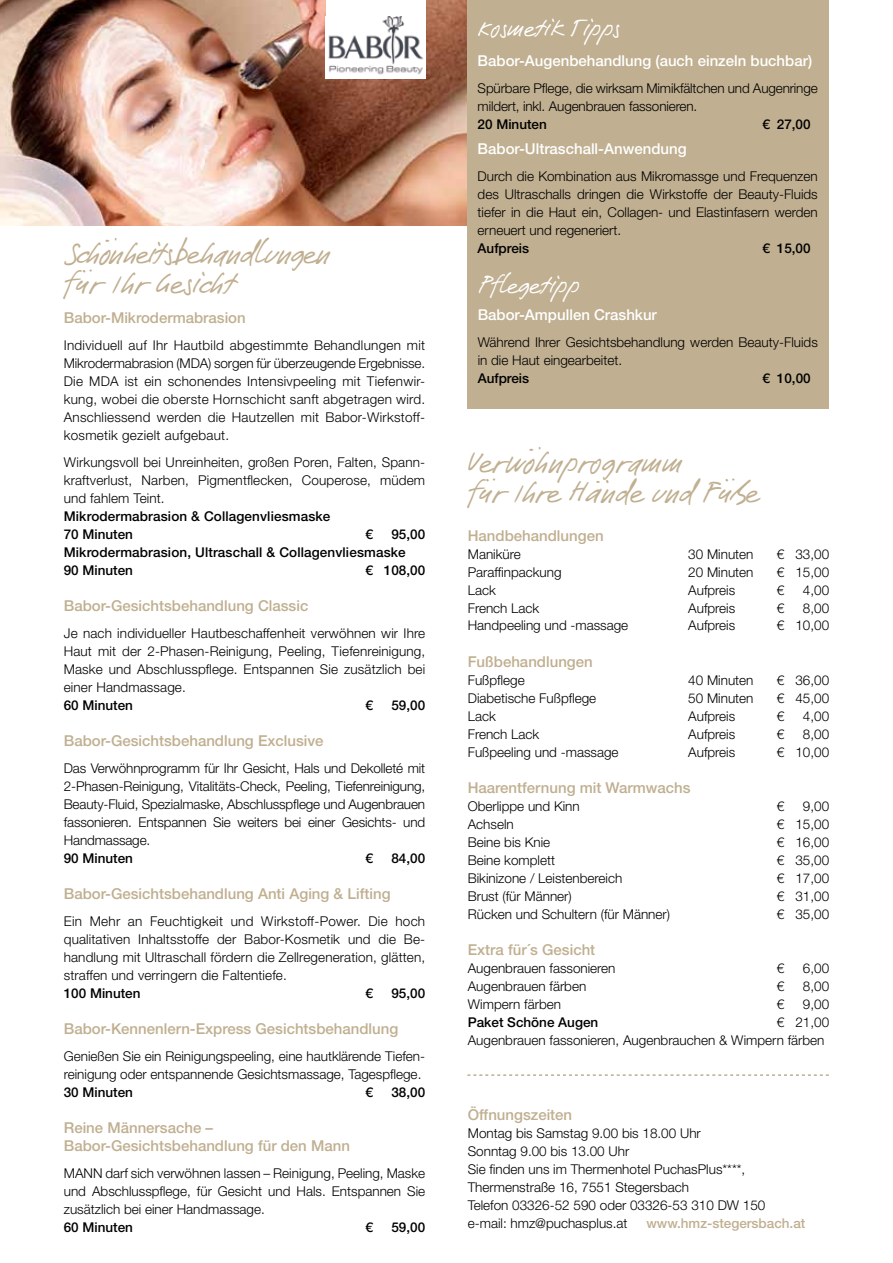
<style>
.page{position:relative;width:893px;height:1263px;background:#fff}
.page>*{position:absolute;margin:0;border:0;box-sizing:border-box;transform-origin:0 0}
.t1{font:33px/30px "Lobreier";letter-spacing:.01em;color:#c0af90}
.t2{font:27px "Lobreier";letter-spacing:.025em;color:#fff}
.t3{font:500 15px/18px "Helvetica Neue LT Std";color:#c0af90}
.t4{font:500 15px "Helvetica Neue LT Std";color:#fff}
.t5{font:300 13.5px/18px "Helvetica Neue LT Std";color:#000;text-align:justify}
.t6{font:500 13.5px/18px "Helvetica Neue LT Std";color:#000}
.t7{font:500 13.5px "Helvetica Neue LT Std";color:#c0af90}
</style>
<div class="page">
<img style="left:0;top:0;width:468px;height:225px">
<div style="left:326px;top:0;width:99px;height:79px;background:#fff"></div>
<img style="left:328px;top:17px;width:95px;height:58px">
<div style="left:468px;top:0;width:361px;height:408px;background:#c0af90"></div>
<svg style="left:467px;top:1074px;width:362px;height:2px"></svg>
<h1 class="t1" style="left:64px;top:236px;width:267px">Schönheitsbehandlungen für Ihr Gesicht</h1>
<p class="t3" style="left:64px;top:308px;width:184px">Babor-Mikrodermabrasion</p>
<p class="t5" style="left:64px;top:335px;width:363px">Individuell auf Ihr Hautbild abgestimmte Behandlungen mit Mikrodermabrasion (MDA) sorgen für überzeugende Ergebnisse.<br>Die MDA ist ein schonendes Intensivpeeling mit Tiefenwir&shy;kung, wobei die oberste Hornschicht sanft abgetragen wird.<br>Anschliessend werden die Hautzellen mit Babor-Wirkstoff&shy;kosmetik gezielt aufgebaut.</p>
<p class="t5" style="left:64px;top:452px;width:363px">Wirkungsvoll bei Unreinheiten, großen Poren, Falten, Spann&shy;kraftverlust, Narben, Pigmentflecken, Couperose, müdem und fahlem Teint.</p>
<p class="t6" style="left:64px;top:507px;width:268px">Mikrodermabrasion &amp; Collagenvliesmaske<br>70 Minuten</p>
<p class="t6" style="left:64px;top:525px;width:363px;text-indent:328px">95,00<br>Mikrodermabrasion, Ultraschall &amp; Collagenvliesmaske<br>90 Minuten</p>
<p class="t6" style="left:366px;top:525px;width:9px">€</p>
<p class="t6" style="left:366px;top:561px;width:61px">€ 108,00</p>
<p class="t3" style="left:64px;top:596px;width:246px">Babor-Gesichtsbehandlung Classic</p>
<p class="t5" style="left:64px;top:623px;width:363px">Je nach individueller Hautbeschaffenheit verwöhnen wir Ihre Haut mit der 2-Phasen-Reinigung, Peeling, Tiefenreinigung, Maske und Abschlusspflege. Entspannen Sie zusätzlich bei einer Handmassage.</p>
<p class="t6" style="left:64px;top:696px;width:71px">60 Minuten</p>
<p class="t6" style="left:366px;top:696px;width:9px">€</p>
<p class="t6" style="left:391px;top:696px;width:35px">59,00</p>
<p class="t3" style="left:64px;top:731px;width:261px">Babor-Gesichtsbehandlung Exclusive</p>
<p class="t5" style="left:64px;top:758px;width:363px">Das Verwöhnprogramm für Ihr Gesicht, Hals und Dekolleté mit 2-Phasen-Reinigung, Vitalitäts-Check, Peeling, Tiefenreinigung, Beauty-Fluid, Spezialmaske, Abschlusspflege und Augenbrauen fassonieren. Entspannen Sie weiters bei einer Gesichts- und Handmassage.</p>
<p class="t6" style="left:64px;top:849px;width:71px">90 Minuten</p>
<p class="t6" style="left:366px;top:849px;width:9px">€</p>
<p class="t6" style="left:391px;top:849px;width:35px">84,00</p>
<p class="t3" style="left:64px;top:884px;width:328px">Babor-Gesichtsbehandlung Anti Aging &amp; Lifting</p>
<p class="t5" style="left:64px;top:911px;width:363px">Ein Mehr an Feuchtigkeit und Wirkstoff-Power. Die hoch qualitativen Inhaltsstoffe der Babor-Kosmetik und die Be&shy;handlung mit Ultraschall fördern die Zellregeneration, glätten, straffen und verringern die Faltentiefe.</p>
<p class="t6" style="left:64px;top:984px;width:78px">100 Minuten</p>
<p class="t6" style="left:366px;top:984px;width:9px">€</p>
<p class="t6" style="left:391px;top:984px;width:35px">95,00</p>
<p class="t3" style="left:64px;top:1019px;width:336px">Babor-Kennenlern-Express Gesichtsbehandlung</p>
<p class="t5" style="left:64px;top:1046px;width:363px">Genießen Sie ein Reinigungspeeling, eine hautklärende Tiefen&shy;reinigung oder entspannende Gesichtsmassage, Tagespflege.</p>
<p class="t6" style="left:64px;top:1083px;width:71px">30 Minuten</p>
<p class="t6" style="left:366px;top:1083px;width:9px">€</p>
<p class="t6" style="left:391px;top:1083px;width:35px">38,00</p>
<p class="t3" style="left:64px;top:1118px;width:288px">Reine Männersache –<br>Babor-Gesichtsbehandlung für den Mann</p>
<p class="t5" style="left:64px;top:1163px;width:363px">MANN darf sich verwöhnen lassen – Reinigung, Peeling, Maske und Abschlusspflege, für Gesicht und Hals. Entspannen Sie zusätzlich bei einer Handmassage.</p>
<p class="t6" style="left:64px;top:1218px;width:71px">60 Minuten</p>
<p class="t6" style="left:366px;top:1218px;width:9px">€</p>
<p class="t6" style="left:391px;top:1218px;width:35px">59,00</p>
<h2 class="t2" style="left:478px;top:5px;width:144px">Kosmetik Tipps</h2>
<p class="t4" style="left:478px;top:51px;width:336px">Babor-Augenbehandlung (auch einzeln buchbar)</p>
<p class="t5" style="left:478px;top:79px;width:342px">Spürbare Pflege, die wirksam Mimikfältchen und Augenringe mildert, inkl. Augenbrauen fassonieren.</p>
<p class="t6" style="left:478px;top:115px;width:71px">20 Minuten</p>
<p class="t6" style="left:763px;top:115px;width:50px">€ 27,00</p>
<p class="t4" style="left:478px;top:140px;width:210px">Babor-Ultraschall-Anwendung</p>
<p class="t5" style="left:478px;top:167px;width:342px">Durch die Kombination aus Mikromassge und Frequenzen des Ultraschalls dringen die Wirkstoffe der Beauty-Fluids tiefer in die Haut ein, Collagen- und Elastinfasern werden erneuert und regeneriert.</p>
<p class="t6" style="left:478px;top:239px;width:53px">Aufpreis</p>
<p class="t6" style="left:763px;top:239px;width:50px">€ 15,00</p>
<h2 class="t2" style="left:478px;top:262px;width:102px">Pflegetipp</h2>
<p class="t4" style="left:478px;top:306px;width:181px">Babor-Ampullen Crashkur</p>
<p class="t5" style="left:478px;top:333px;width:342px">Während Ihrer Gesichtsbehandlung werden Beauty-Fluids in die Haut eingearbeitet.</p>
<p class="t6" style="left:478px;top:369px;width:53px">Aufpreis</p>
<p class="t6" style="left:763px;top:369px;width:50px">€ 10,00</p>
<h1 class="t1" style="left:468px;top:446px;width:292px">Verwöhnprogramm<br>für Ihre Hände und Füße</h1>
<p class="t3" style="left:468px;top:526px;width:137px">Handbehandlungen</p>
<p class="t5" style="left:468px;top:544px;width:55px">Maniküre</p>
<p class="t5" style="left:688px;top:544px;width:67px">30 Minuten</p>
<p class="t5" style="left:777px;top:544px;width:54px">€ 33,00</p>
<p class="t5" style="left:468px;top:562px;width:95px">Paraffinpackung</p>
<p class="t5" style="left:688px;top:562px;width:67px">20 Minuten</p>
<p class="t5" style="left:777px;top:562px;width:54px">€ 15,00</p>
<p class="t5" style="left:468px;top:580px;width:30px">Lack</p>
<p class="t5" style="left:688px;top:580px;width:49px">Aufpreis</p>
<p class="t5" style="left:777px;top:580px;width:9px">€</p>
<p class="t5" style="left:803px;top:580px;width:28px">4,00</p>
<p class="t5" style="left:468px;top:598px;width:73px">French Lack</p>
<p class="t5" style="left:688px;top:598px;width:49px">Aufpreis</p>
<p class="t5" style="left:777px;top:598px;width:9px">€</p>
<p class="t5" style="left:803px;top:598px;width:28px">8,00</p>
<p class="t5" style="left:468px;top:616px;width:162px">Handpeeling und -massage</p>
<p class="t5" style="left:688px;top:616px;width:49px">Aufpreis</p>
<p class="t5" style="left:777px;top:616px;width:54px">€ 10,00</p>
<p class="t3" style="left:468px;top:652px;width:127px">Fußbehandlungen</p>
<p class="t5" style="left:468px;top:670px;width:59px">Fußpflege</p>
<p class="t5" style="left:688px;top:670px;width:67px">40 Minuten</p>
<p class="t5" style="left:777px;top:670px;width:54px">€ 36,00</p>
<p class="t5" style="left:468px;top:688px;width:130px">Diabetische Fußpflege</p>
<p class="t5" style="left:688px;top:688px;width:67px">50 Minuten</p>
<p class="t5" style="left:777px;top:688px;width:54px">€ 45,00</p>
<p class="t5" style="left:468px;top:706px;width:30px">Lack</p>
<p class="t5" style="left:688px;top:706px;width:49px">Aufpreis</p>
<p class="t5" style="left:777px;top:706px;width:9px">€</p>
<p class="t5" style="left:803px;top:706px;width:28px">4,00</p>
<p class="t5" style="left:468px;top:724px;width:73px">French Lack</p>
<p class="t5" style="left:688px;top:724px;width:49px">Aufpreis</p>
<p class="t5" style="left:777px;top:724px;width:9px">€</p>
<p class="t5" style="left:803px;top:724px;width:28px">8,00</p>
<p class="t5" style="left:468px;top:742px;width:152px">Fußpeeling und -massage</p>
<p class="t5" style="left:688px;top:742px;width:49px">Aufpreis</p>
<p class="t5" style="left:777px;top:742px;width:54px">€ 10,00</p>
<p class="t3" style="left:468px;top:778px;width:224px">Haarentfernung mit Warmwachs</p>
<p class="t5" style="left:468px;top:796px;width:114px">Oberlippe und Kinn</p>
<p class="t5" style="left:777px;top:796px;width:9px">€</p>
<p class="t5" style="left:803px;top:796px;width:28px">9,00</p>
<p class="t5" style="left:468px;top:814px;width:48px">Achseln</p>
<p class="t5" style="left:777px;top:814px;width:54px">€ 15,00</p>
<p class="t5" style="left:468px;top:832px;width:84px">Beine bis Knie</p>
<p class="t5" style="left:777px;top:832px;width:54px">€ 16,00</p>
<p class="t5" style="left:468px;top:850px;width:89px">Beine komplett</p>
<p class="t5" style="left:777px;top:850px;width:54px">€ 35,00</p>
<p class="t5" style="left:468px;top:868px;width:156px">Bikinizone / Leistenbereich</p>
<p class="t5" style="left:777px;top:868px;width:54px">€ 17,00</p>
<p class="t5" style="left:468px;top:886px;width:106px">Brust (für Männer)</p>
<p class="t5" style="left:777px;top:886px;width:54px">€ 31,00</p>
<p class="t5" style="left:468px;top:904px;width:204px">Rücken und Schultern (für Männer)</p>
<p class="t5" style="left:777px;top:904px;width:54px">€ 35,00</p>
<p class="t3" style="left:468px;top:940px;width:129px">Extra für´s Gesicht</p>
<p class="t5" style="left:468px;top:958px;width:149px">Augenbrauen fassonieren</p>
<p class="t5" style="left:777px;top:958px;width:9px">€</p>
<p class="t5" style="left:803px;top:958px;width:28px">6,00</p>
<p class="t5" style="left:468px;top:976px;width:120px">Augenbrauen färben</p>
<p class="t5" style="left:777px;top:976px;width:9px">€</p>
<p class="t5" style="left:803px;top:976px;width:28px">8,00</p>
<p class="t5" style="left:468px;top:994px;width:95px">Wimpern färben</p>
<p class="t5" style="left:777px;top:994px;width:9px">€</p>
<p class="t5" style="left:803px;top:994px;width:28px">9,00</p>
<p class="t6" style="left:468px;top:1012px;width:132px">Paket Schöne Augen</p>
<p class="t5" style="left:468px;top:1012px;width:363px;text-indent:309px">€ 21,00<br>Augenbrauen fassonieren, Augenbrauchen &amp; Wimpern färben</p>
<p class="t3" style="left:468px;top:1105px;width:106px">Öffnungszeiten</p>
<p class="t5" style="left:468px;top:1124px;width:299px;text-align:left">Montag bis Samstag 9.00 bis 18.00 Uhr<br>Sonntag 9.00 bis 13.00 Uhr<br>Sie finden uns im Thermenhotel PuchasPlus****, Thermenstraße 16, 7551 Stegersbach<br>Telefon 03326-52 590 oder 03326-53 310 DW 150 e-mail: hmz@puchasplus.at</p>
<p class="t7" style="left:646px;top:1215px;width:161px">www.hmz-stegersbach.at</p>
</div>
